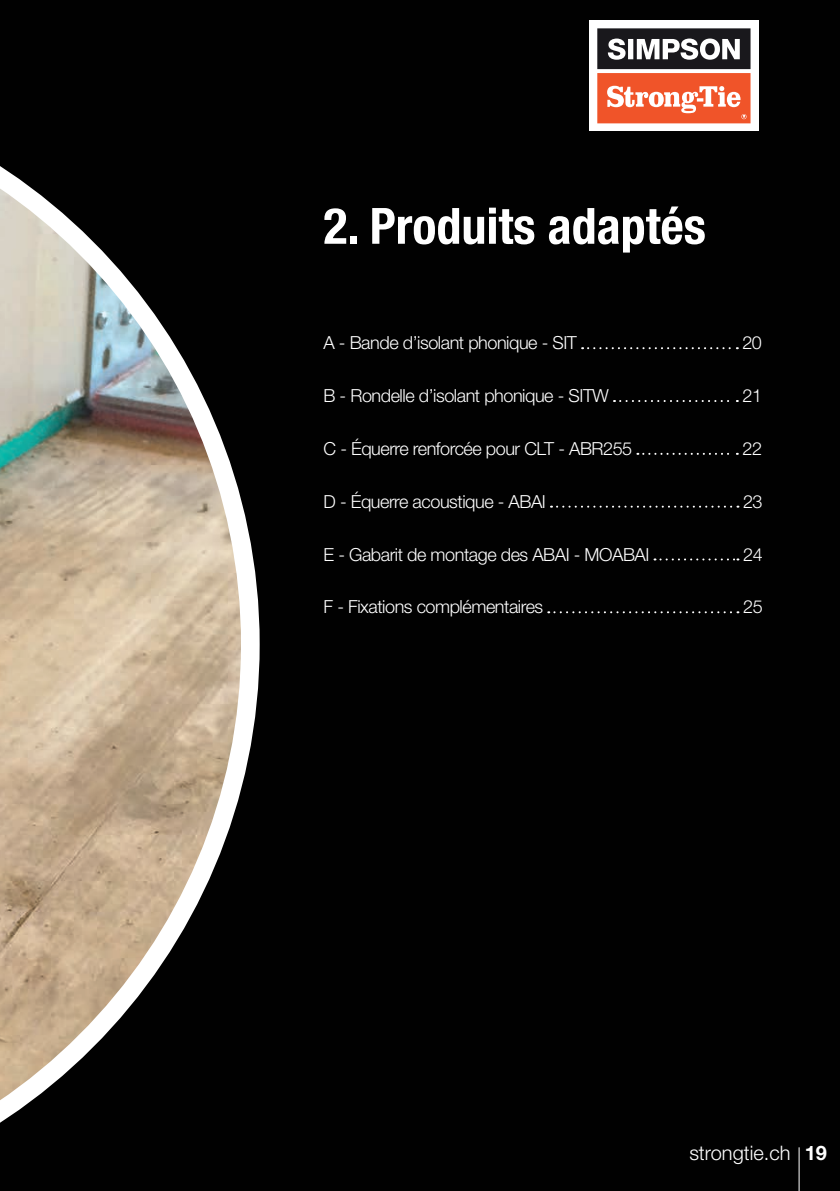
<style>
.page{position:relative;width:840px;height:1191px;background:#fff}
.page>*{position:absolute;margin:0;border:0;box-sizing:border-box;transform-origin:0 0}
.t1{font:700 condensed 50px "Helvetica Neue LT Std";color:#fff}
.t2{font:300 20px "Helvetica Neue LT Std";color:#fff}
.t3{font:300 18px "Helvetica Neue LT Std";letter-spacing:-.025em;color:#fff}
.s1{font-weight:700}
</style>
<div class="page">
<div style="left:0;top:0;width:839px;height:1191px;background:#010101"></div>
<svg style="left:0;top:74px;width:259px;height:1117px;background:#787063"></svg>
<svg style="left:581px;top:347px;width:156px;height:2px"></svg>
<svg style="left:613px;top:400px;width:124px;height:2px"></svg>
<svg style="left:637px;top:453px;width:100px;height:2px"></svg>
<svg style="left:550px;top:505px;width:188px;height:2px"></svg>
<svg style="left:654px;top:558px;width:84px;height:2px"></svg>
<svg style="left:548px;top:611px;width:190px;height:2px"></svg>
<div style="left:589px;top:20px;width:169px;height:111px;background:#fff"></div>
<svg style="left:597px;top:28px;width:153px;height:95px"></svg>
<hr style="left:798px;top:1147px;width:1px;height:44px;background:#fff">
<h1 class="t1" style="left:323px;top:196px;width:384px">2. Produits adaptés</h1>
<p class="t3" style="left:323px;top:332px;width:255px">A - Bande d’isolant phonique - SIT</p>
<p class="t3" style="left:742px;top:332px;width:21px">20</p>
<p class="t3" style="left:323px;top:385px;width:287px">B - Rondelle d’isolant phonique - SITW</p>
<p class="t3" style="left:742px;top:385px;width:21px">21</p>
<p class="t3" style="left:323px;top:437px;width:310px">C - Équerre renforcée pour CLT - ABR255</p>
<p class="t3" style="left:742px;top:437px;width:21px">22</p>
<p class="t3" style="left:323px;top:490px;width:224px">D - Équerre acoustique - ABAI</p>
<p class="t3" style="left:742px;top:490px;width:21px">23</p>
<p class="t3" style="left:323px;top:543px;width:327px">E - Gabarit de montage des ABAI - MOABAI</p>
<p class="t3" style="left:742px;top:543px;width:21px">24</p>
<p class="t3" style="left:323px;top:596px;width:221px">F - Fixations complémentaires</p>
<p class="t3" style="left:742px;top:596px;width:21px">25</p>
<p class="t2" style="left:689px;top:1140px;width:139px">strongtie.ch <span class="s1">19</span></p>
</div>
